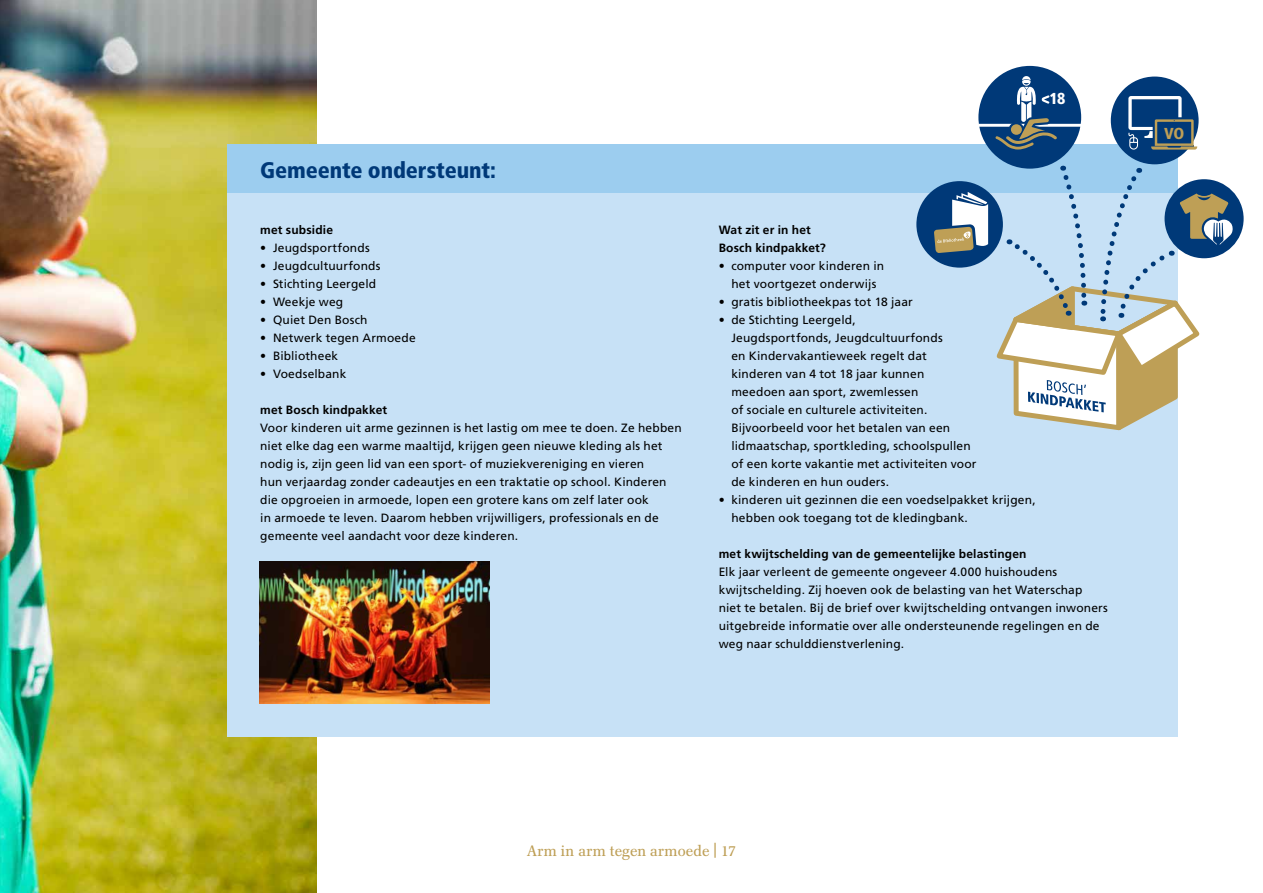
<style>
.page{position:relative;width:1263px;height:893px;background:#fff}
.page>*{position:absolute;margin:0;border:0;box-sizing:border-box;transform-origin:0 0}
.t1{font:900 condensed 22.5px "Frutiger LT Std";letter-spacing:-.005em;color:#003978}
.t2{font:900 condensed 15.9px "Frutiger LT Std";color:#fff}
.t3{font:900 condensed 15.9px "Frutiger LT Std";color:#be9f56}
.t4{font:15px "Franklin Antiqua BQ";letter-spacing:.01em;color:#be9f56}
.t5{font:12px/18px "Frutiger LT Std";letter-spacing:.015em;color:#000}
.t6{font:700 12px/18px "Frutiger LT Std";letter-spacing:.015em;color:#000}
.s1{font-weight:500}
</style>
<div class="page">
<img style="left:0;top:0;width:317px;height:893px">
<div style="left:227px;top:146px;width:951px;height:591px;background:#c7e1f6"></div>
<div style="left:227px;top:145px;width:951px;height:48px;background:#9ccdef"></div>
<img style="left:260px;top:561px;width:229px;height:143px">
<div style="left:1164px;top:179px;width:79px;height:79px;background:#003978;border-radius:50%"></div>
<div style="left:978px;top:66px;width:103px;height:103px;background:#003978;border-radius:50%"></div>
<hr style="left:978px;top:124px;width:103px;height:3px;background:#fff">
<svg style="left:993px;top:76px;width:64px;height:74px"></svg>
<div style="left:916px;top:181px;width:87px;height:87px;background:#003978;border-radius:50%"></div>
<svg style="left:932px;top:166px;width:303px;height:265px"></svg>
<div style="left:1111px;top:77px;width:87px;height:87px;background:#003978;border-radius:50%"></div>
<svg style="left:1128px;top:96px;width:69px;height:54px"></svg>
<h1 class="t1" style="left:260px;top:157px;width:237px">Gemeente ondersteunt:</h1>
<p class="t6" style="left:260px;top:221px;width:74px">met subsidie</p>
<p class="t5" style="left:260px;top:239px;width:111px">• Jeugdsportfonds</p>
<p class="t5" style="left:260px;top:257px;width:122px">• Jeugdcultuurfonds</p>
<p class="t5" style="left:260px;top:275px;width:117px">• Stichting Leergeld</p>
<p class="t5" style="left:260px;top:293px;width:85px">• Weekje weg</p>
<p class="t5" style="left:260px;top:311px;width:109px">• Quiet Den Bosch</p>
<p class="t5" style="left:260px;top:329px;width:157px">• Netwerk tegen Armoede</p>
<p class="t5" style="left:260px;top:347px;width:80px">• Bibliotheek</p>
<p class="t5" style="left:260px;top:365px;width:88px">• Voedselbank</p>
<p class="t6" style="left:260px;top:401px;width:128px">met Bosch kindpakket</p>
<p class="t5" style="left:260px;top:419px;width:423px">Voor kinderen uit arme gezinnen is het lastig om mee te doen. Ze hebben niet elke dag een warme maaltijd, krijgen geen nieuwe kleding als het nodig is, zijn geen lid van een sport- of muziekvereniging en vieren<br>hun verjaardag zonder cadeautjes en een traktatie op school. Kinderen die opgroeien in armoede, lopen een grotere kans om zelf later ook<br>in armoede te leven. Daarom hebben vrijwilligers, professionals en de gemeente veel aandacht voor deze kinderen.</p>
<h2 class="t2" style="left:1049px;top:89px;width:18px">18</h2>
<p class="t6" style="left:719px;top:221px;width:109px">Wat zit er in het<br>Bosch kindpakket?</p>
<p class="t5" style="left:719px;top:257px;width:167px;text-align:center">• computer voor kinderen in het voortgezet onderwijs</p>
<p class="t5" style="left:719px;top:293px;width:196px">• gratis bibliotheekpas tot 18 jaar</p>
<p class="t5" style="left:731px;top:311px;width:247px;text-indent:-13px">• de Stichting Leergeld,<br>Jeugdsportfonds, Jeugdcultuurfonds<br>en Kindervakantieweek regelt dat kinderen van 4 tot 18 jaar kunnen meedoen aan sport, zwemlessen<br>of sociale en culturele activiteiten.<br>Bijvoorbeeld voor het betalen van een lidmaatschap, sportkleding, schoolspullen of een korte vakantie met activiteiten voor de kinderen en hun ouders.</p>
<p class="t5" style="left:731px;top:491px;width:306px;text-indent:-13px">• kinderen uit gezinnen die een voedselpakket krijgen, hebben ook toegang tot de kledingbank.</p>
<p class="t6" style="left:719px;top:545px;width:309px">met kwijtschelding van de gemeentelijke belastingen</p>
<p class="t5" style="left:719px;top:563px;width:391px">Elk jaar verleent de gemeente ongeveer 4.000 huishoudens kwijtschelding. Zij hoeven ook de belasting van het Waterschap<br>niet te betalen. Bij de brief over kwijtschelding ontvangen inwoners uitgebreide informatie over alle ondersteunende regelingen en de weg naar schulddienstverlening.</p>
<h2 class="t3" style="left:1164px;top:123px;width:22px">VO</h2>
<p class="t4" style="left:527px;top:842px;width:210px">Arm in arm tegen armoede <span class="s1">|</span> 17</p>
</div>
